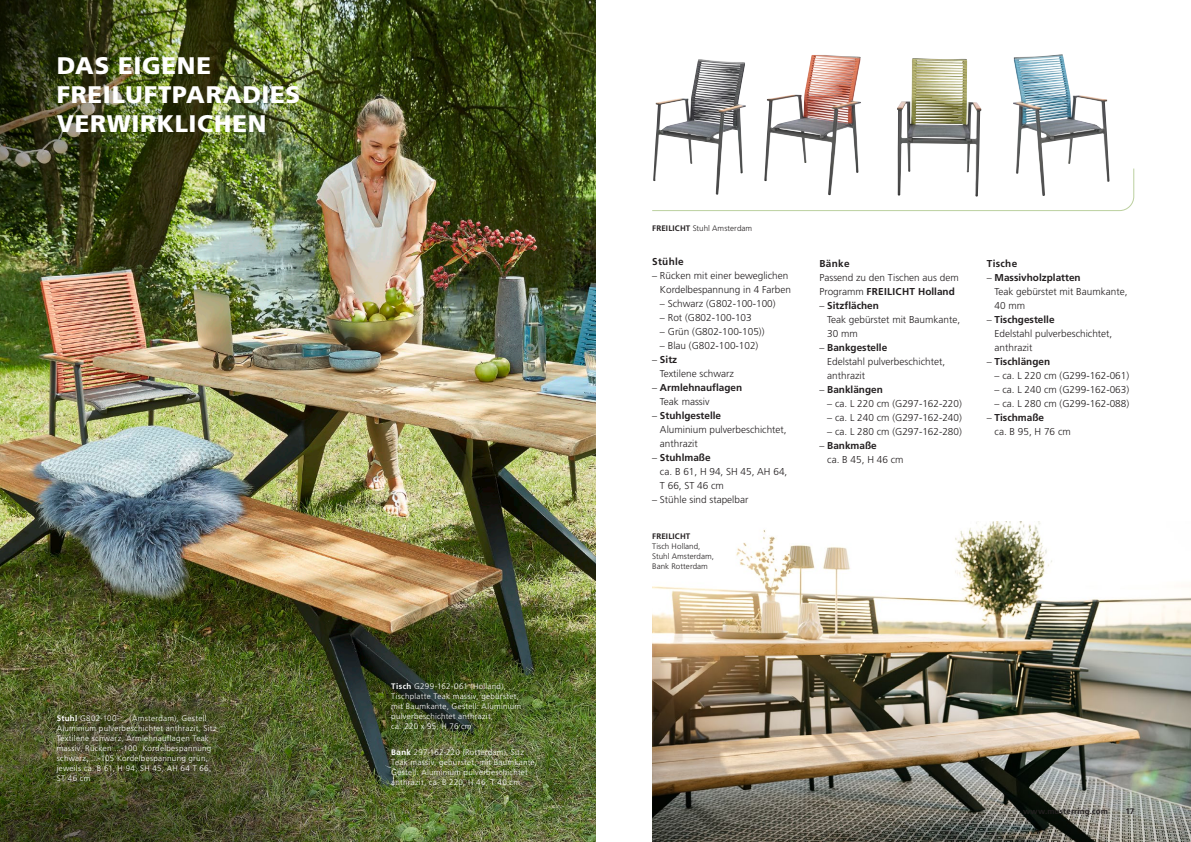
<style>
.page{position:relative;width:1191px;height:842px;background:#fff}
.page>*{position:absolute;margin:0;border:0;box-sizing:border-box;transform-origin:0 0}
.t1{font:900 24px/28.8px "Frutiger LT Std";letter-spacing:.03em;color:#fff}
.t2{font:300 10px/14px "Frutiger LT Std";color:#231f20}
.t3{font:700 10px/14px "Frutiger LT Std";color:#231f20}
.t4{font:300 8px/10px "Frutiger LT Std";letter-spacing:.035em;color:#fff}
.t5{font:300 8px/10px "Frutiger LT Std";letter-spacing:.005em;color:#231f20}
.t6{font:700 8px "Frutiger LT Std";letter-spacing:.015em;color:#231f20}
.s1{font-weight:700}
.s2{font-weight:300}
</style>
<div class="page">
<img style="left:0;top:0;width:595px;height:842px">
<img style="left:652px;top:522px;width:539px;height:320px">
<img style="left:765px;top:55px;width:96px;height:113px">
<img style="left:897px;top:58px;width:78px;height:110px">
<img style="left:1013px;top:54px;width:96px;height:114px">
<img style="left:654px;top:59px;width:89px;height:109px">
<img style="left:0;top:575px;width:519px;height:267px">
<img style="left:0;top:0;width:224px;height:309px">
<svg style="left:652px;top:168px;width:482px;height:43px"></svg>
<h1 class="t1" style="left:57px;top:51px;width:245px">DAS EIGENE<br>FREILUFTPARADIES<br>VERWIRKLICHEN</h1>
<p class="t4" style="left:57px;top:714px;width:161px"><span class="s1">Stuhl</span> G802-100-... (Amsterdam), Gestell Aluminium pulverbeschichtet anthrazit, Sitz Textilene schwarz, Armlehnauflagen Teak massiv, Rücken ...-100 Kordelbespannung schwarz, ...-105 Kordelbespannung grün, jeweils ca. B 61, H 94, SH 45, AH 64 T 66, ST 46 cm</p>
<p class="t4" style="left:391px;top:682px;width:131px"><span class="s1">Tisch</span> G299-162-061 (Holland),<br>Tischplatte Teak massiv, gebürstet, mit Baumkante, Gestell: Aluminium pulverbeschichtet anthrazit,<br>ca. 220 x 95, H 76 cm</p>
<p class="t4" style="left:391px;top:748px;width:147px"><span class="s1">Bank</span> 297-162-220 (Rotterdam), Sitz Teak massiv, gebürstet, mit Baumkante, Gestell: Aluminium pulverbeschichtet anthrazit, ca. B 220, H 46, T 40 cm</p>
<p class="t5" style="left:652px;top:223px;width:101px"><span class="s1">FREILICHT</span> Stuhl Amsterdam</p>
<p class="t3" style="left:652px;top:254px;width:33px">Stühle</p>
<p class="t2" style="left:652px;top:269px;width:140px;text-align:right">– Rücken mit einer beweglichen<br>Kordelbespannung in 4 Farben</p>
<p class="t2" style="left:660px;top:297px;width:117px">– Schwarz (G802-100-100)</p>
<p class="t2" style="left:660px;top:311px;width:93px">– Rot (G802-100-103</p>
<p class="t2" style="left:660px;top:325px;width:106px">– Grün (G802-100-105))</p>
<p class="t2" style="left:660px;top:339px;width:100px">– Blau (G802-100-102)</p>
<p class="t2" style="left:660px;top:353px;width:75px;text-indent:-8px">– <span class="s1">Sitz<br></span>Textilene schwarz</p>
<p class="t3" style="left:660px;top:380px;width:84px;text-indent:-8px"><span class="s2">–</span> Armlehnauflagen<br><span class="s2">Teak massiv</span></p>
<p class="t2" style="left:660px;top:409px;width:128px;text-indent:-8px">– <span class="s1">Stuhlgestelle<br></span>Aluminium pulverbeschichtet, anthrazit</p>
<p class="t2" style="left:660px;top:451px;width:129px;text-indent:-8px">– <span class="s1">Stuhlmaße<br></span>ca. B 61, H 94, SH 45, AH 64,<br>T 66, ST 46 cm</p>
<p class="t2" style="left:652px;top:493px;width:98px">– Stühle sind stapelbar</p>
<p class="t6" style="left:652px;top:532px;width:40px">FREILICHT</p>
<p class="t5" style="left:652px;top:542px;width:63px">Tisch Holland,<br>Stuhl Amsterdam,<br>Bank Rotterdam</p>
<p class="t3" style="left:819px;top:257px;width:32px">Bänke</p>
<p class="t2" style="left:819px;top:271px;width:141px">Passend zu den Tischen aus dem<br>Programm <span class="s1">FREILICHT Holland</span></p>
<p class="t2" style="left:827px;top:299px;width:134px;text-indent:-8px">– <span class="s1">Sitzflächen<br></span>Teak gebürstet mit Baumkante,<br>30 mm</p>
<p class="t2" style="left:827px;top:341px;width:119px;text-indent:-8px">– <span class="s1">Bankgestelle<br></span>Edelstahl pulverbeschichtet, anthrazit</p>
<p class="t3" style="left:819px;top:383px;width:65px"><span class="s2">–</span> Banklängen</p>
<p class="t2" style="left:827px;top:397px;width:136px">– ca. L 220 cm (G297-162-220)</p>
<p class="t2" style="left:827px;top:411px;width:136px">– ca. L 240 cm (G297-162-240)</p>
<p class="t2" style="left:827px;top:425px;width:136px">– ca. L 280 cm (G297-162-280)</p>
<p class="t2" style="left:827px;top:439px;width:78px;text-indent:-8px">– <span class="s1">Bankmaße<br></span>ca. B 45, H 46 cm</p>
<p class="t3" style="left:986px;top:257px;width:32px">Tische</p>
<p class="t2" style="left:994px;top:271px;width:134px;text-indent:-8px">– <span class="s1">Massivholzplatten<br></span>Teak gebürstet mit Baumkante,<br>40 mm</p>
<p class="t2" style="left:994px;top:313px;width:119px;text-indent:-8px">– <span class="s1">Tischgestelle<br></span>Edelstahl pulverbeschichtet, anthrazit</p>
<p class="t3" style="left:986px;top:355px;width:65px"><span class="s2">–</span> Tischlängen</p>
<p class="t2" style="left:994px;top:369px;width:136px">– ca. L 220 cm (G299-162-061)</p>
<p class="t2" style="left:994px;top:383px;width:136px">– ca. L 240 cm (G299-162-063)</p>
<p class="t2" style="left:994px;top:397px;width:136px">– ca. L 280 cm (G299-162-088)</p>
<p class="t2" style="left:994px;top:411px;width:78px;text-indent:-8px">– <span class="s1">Tischmaße<br></span>ca. B 95, H 76 cm</p>
<p class="t6" style="left:57px;top:806px;width:10px">16</p>
<p class="t6" style="left:1023px;top:806px;width:86px">www.musterring.com</p>
<p class="t6" style="left:1125px;top:806px;width:10px">17</p>
</div>
